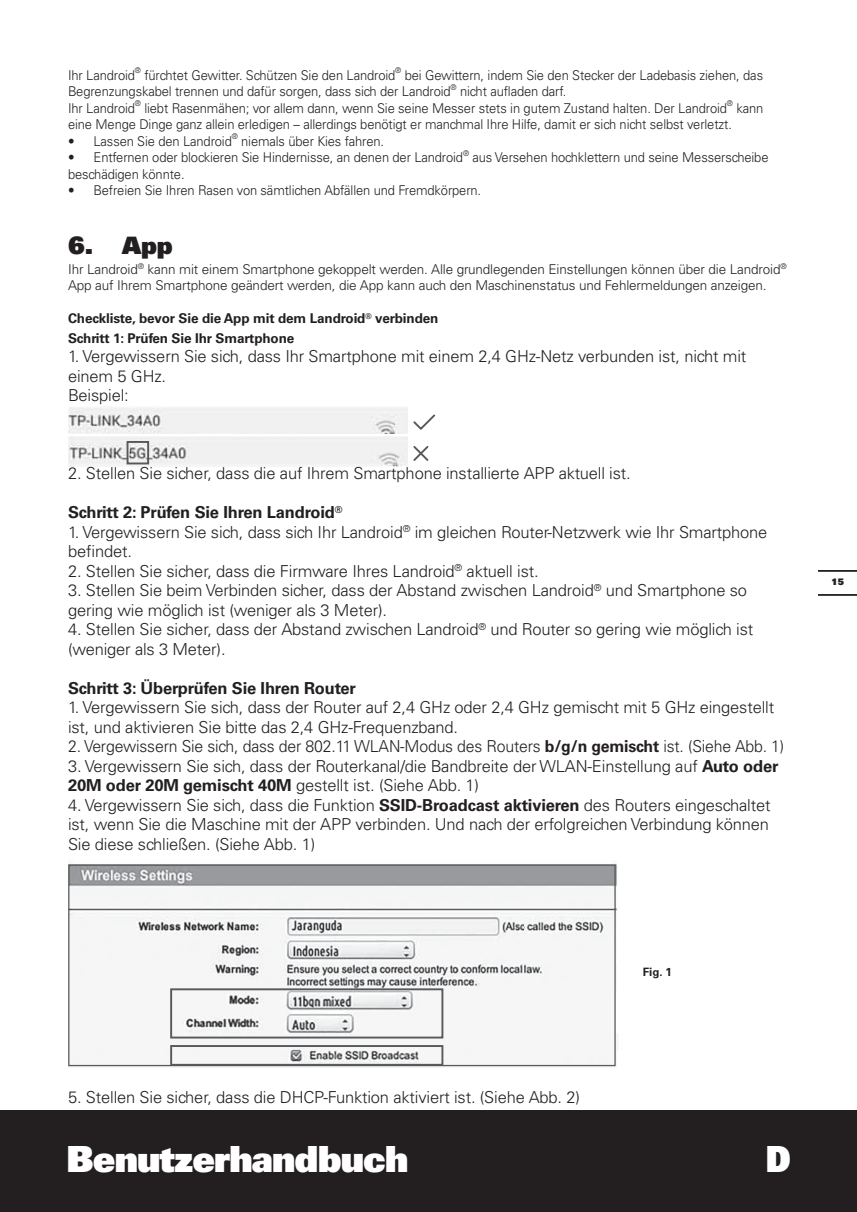
<style>
.page{position:relative;width:857px;height:1212px;background:#fff}
.page>*{position:absolute;margin:0;border:0;box-sizing:border-box;transform-origin:0 0}
.t1{font:900 36px "Univers";letter-spacing:-.025em;color:#fff}
.t2{font:900 36px "Univers";letter-spacing:-.025em;color:#fff;scale:.87 1}
.t3{font:900 24px "Univers";color:#231f20}
.t4{font:300 16.5px/19.5px "Univers";letter-spacing:-.01em;color:#231f20}
.t5{font:300 16.5px "Univers";letter-spacing:-.01em;color:#231f20;scale:.96 1}
.t6{font:700 16.5px "Univers";letter-spacing:-.01em;color:#231f20}
.t7{font:300 13.5px/16.5px "Univers";letter-spacing:-.01em;color:#231f20;scale:.96 1}
.t8{font:300 13.5px/16.5px "Univers";letter-spacing:-.01em;color:#231f20}
.t9{font:700 13.5px/19.5px "Univers";letter-spacing:-.01em;color:#231f20}
.t10{font:700 11.55px "Univers";color:#231f20}
.t11{font:900 9px "Univers";color:#231f20}
.t12{font:300 7.8px "Univers";color:#231f20;scale:.96 1}
.s1{font-weight:700}
</style>
<div class="page">
<div style="left:0;top:1110px;width:857px;height:102px;background:#231f20"></div>
<hr style="left:819px;top:594px;width:38px;height:2px;background:#000">
<hr style="left:819px;top:570px;width:38px;height:2px;background:#000">
<img style="left:68px;top:407px;width:339px;height:27px">
<img style="left:68px;top:436px;width:339px;height:30px">
<div style="left:127px;top:441px;width:22px;height:23px;border:2px solid #58595b"></div>
<svg style="left:413px;top:446px;width:16px;height:15px"></svg>
<svg style="left:413px;top:414px;width:23px;height:16px"></svg>
<img style="left:68px;top:860px;width:549px;height:208px">
<div style="left:170px;top:988px;width:273px;height:50px;border:2px solid #58595b"></div>
<div style="left:170px;top:1045px;width:273px;height:21px;border:2px solid #58595b"></div>
<div style="left:68px;top:864px;width:548px;height:202px;border:1px solid #58595b"></div>
<p class="t7" style="left:68px;top:68px;width:71px">Ihr Landroid</p>
<p class="t12" style="left:135px;top:67px;width:8px">®</p>
<p class="t7" style="left:144px;top:68px;width:263px">fürchtet Gewitter. Schützen Sie den Landroid</p>
<p class="t12" style="left:395px;top:67px;width:8px">®</p>
<p class="t7" style="left:68px;top:68px;width:725px;text-indent:337px">bei Gewittern, indem Sie den Stecker der Ladebasis ziehen, das<br>Begrenzungskabel trennen und dafür sorgen, dass sich der Landroid</p>
<p class="t12" style="left:451px;top:84px;width:8px">®</p>
<p class="t7" style="left:460px;top:84px;width:112px">nicht aufladen darf.</p>
<p class="t7" style="left:68px;top:101px;width:71px">Ihr Landroid</p>
<p class="t12" style="left:135px;top:100px;width:8px">®</p>
<p class="t7" style="left:144px;top:101px;width:608px">liebt Rasenmähen; vor allem dann, wenn Sie seine Messer stets in gutem Zustand halten. Der Landroid</p>
<p class="t12" style="left:727px;top:100px;width:8px">®</p>
<p class="t7" style="left:736px;top:101px;width:30px">kann</p>
<p class="t7" style="left:68px;top:117px;width:693px">eine Menge Dinge ganz allein erledigen – allerdings benötigt er manchmal Ihre Hilfe, damit er sich nicht selbst verletzt.</p>
<p class="t7" style="left:68px;top:134px;width:172px">• Lassen Sie den Landroid</p>
<p class="t12" style="left:232px;top:133px;width:8px">®</p>
<p class="t7" style="left:241px;top:134px;width:150px">niemals über Kies fahren.</p>
<p class="t7" style="left:68px;top:150px;width:413px">• Entfernen oder blockieren Sie Hindernisse, an denen der Landroid</p>
<p class="t12" style="left:463px;top:150px;width:8px">®</p>
<p class="t7" style="left:472px;top:150px;width:310px">aus Versehen hochklettern und seine Messerscheibe</p>
<p class="t7" style="left:68px;top:167px;width:123px">beschädigen könnte.</p>
<p class="t7" style="left:68px;top:183px;width:432px">• Befreien Sie Ihren Rasen von sämtlichen Abfällen und Fremdkörpern.</p>
<h2 class="t3" style="left:68px;top:236px;width:106px">6. App</h2>
<p class="t8" style="left:68px;top:262px;width:720px">Ihr Landroid<sup>®</sup> kann mit einem Smartphone gekoppelt werden. Alle grundlegenden Einstellungen können über die Landroid<sup>®<br></sup>App auf Ihrem Smartphone geändert werden, die App kann auch den Maschinenstatus und Fehlermeldungen anzeigen.</p>
<p class="t9" style="left:68px;top:310px;width:372px">Checkliste, bevor Sie die App mit dem Landroid<sup>®</sup> verbinden<br>Schritt 1: Prüfen Sie Ihr Smartphone</p>
<p class="t4" style="left:68px;top:348px;width:680px">1. Vergewissern Sie sich, dass Ihr Smartphone mit einem 2,4 GHz-Netz verbunden ist, nicht mit einem 5 GHz.<br>Beispiel:</p>
<p class="t4" style="left:68px;top:465px;width:564px">2. Stellen Sie sicher, dass die auf Ihrem Smartphone installierte APP aktuell ist.</p>
<p class="t6" style="left:68px;top:506px;width:276px">Schritt 2: Prüfen Sie Ihren Landroid<sup>®</sup></p>
<p class="t4" style="left:68px;top:523px;width:701px">1. Vergewissern Sie sich, dass sich Ihr Landroid<sup>®</sup> im gleichen Router-Netzwerk wie Ihr Smartphone befindet.</p>
<p class="t4" style="left:68px;top:562px;width:472px">2. Stellen Sie sicher, dass die Firmware Ihres Landroid<sup>®</sup> aktuell ist.</p>
<p class="t4" style="left:68px;top:582px;width:680px">3. Stellen Sie beim Verbinden sicher, dass der Abstand zwischen Landroid<sup>®</sup> und Smartphone so gering wie möglich ist (weniger als 3 Meter).</p>
<p class="t4" style="left:68px;top:621px;width:687px">4. Stellen Sie sicher, dass der Abstand zwischen Landroid<sup>®</sup> und Router so gering wie möglich ist (weniger als 3 Meter).</p>
<p class="t6" style="left:68px;top:682px;width:289px">Schritt 3: Überprüfen Sie Ihren Router</p>
<p class="t4" style="left:68px;top:699px;width:707px">1. Vergewissern Sie sich, dass der Router auf 2,4 GHz oder 2,4 GHz gemischt mit 5 GHz eingestellt ist, und aktivieren Sie bitte das 2,4 GHz-Frequenzband.</p>
<p class="t5" style="left:68px;top:740px;width:747px">2. Vergewissern Sie sich, dass der 802.11 WLAN-Modus des Routers <span class="s1">b/g/n gemischt</span> ist. (Siehe Abb. 1)</p>
<p class="t4" style="left:68px;top:757px;width:712px">3. Vergewissern Sie sich, dass der Routerkanal/die Bandbreite der WLAN-Einstellung auf <span class="s1">Auto oder<br>20M oder 20M gemischt 40M</span> gestellt ist. (Siehe Abb. 1)</p>
<p class="t4" style="left:68px;top:796px;width:704px;text-align:justify">4. Vergewissern Sie sich, dass die Funktion <span class="s1">SSID-Broadcast aktivieren</span> des Routers eingeschaltet ist, wenn Sie die Maschine mit der APP verbinden. Und nach der erfolgreichen Verbindung können Sie diese schließen. (Siehe Abb. 1)</p>
<p class="t11" style="left:831px;top:579px;width:14px">15</p>
<p class="t4" style="left:68px;top:1089px;width:513px">5. Stellen Sie sicher, dass die DHCP-Funktion aktiviert ist. (Siehe Abb. 2)</p>
<p class="t10" style="left:643px;top:967px;width:31px">Fig. 1</p>
<h1 class="t1" style="left:67px;top:1146px;width:343px">Benutzerhandbuch</h1>
<h1 class="t2" style="left:766px;top:1146px;width:30px">D</h1>
</div>
